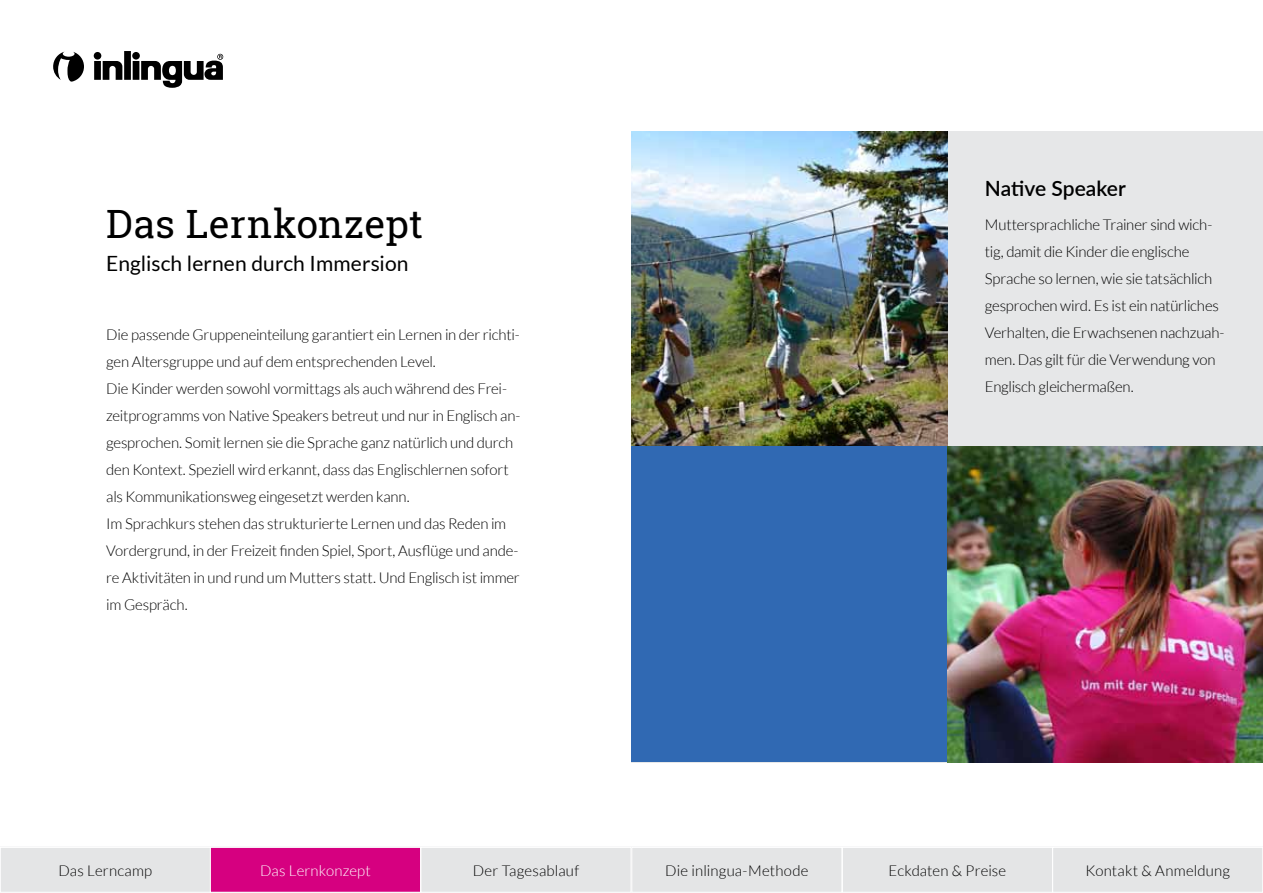
<style>
.page{position:relative;width:1263px;height:893px;background:#fff}
.page>*{position:absolute;margin:0;border:0;box-sizing:border-box;transform-origin:0 0}
.t1{font:39px "Roboto Slab";color:#000}
.t2{font:21px "Lato";letter-spacing:.005em;color:#000}
.t3{font:600 21px "Lato";color:#000}
.t4{font:300 15px/27px "Lato";letter-spacing:-.015em;color:#000}
.t5{font:300 15px "Lato";letter-spacing:.01em;color:#000}
.t6{font:300 15px "Lato";letter-spacing:.01em;color:#fff}
.t7{font:300 15px "Lato";letter-spacing:.015em;color:#000}
</style>
<div class="page">
<div style="left:632px;top:131px;width:631px;height:631px;background:#e6e7e8"></div>
<img style="left:631px;top:131px;width:316px;height:315px">
<div style="left:631px;top:446px;width:316px;height:316px;background:#3069b3"></div>
<img style="left:947px;top:446px;width:316px;height:316px">
<svg style="left:53px;top:51px;width:170px;height:37px"></svg>
<div style="left:0;top:847px;width:210px;height:45px;background:#e4e5e6"></div>
<div style="left:0;top:847px;width:211px;height:45px;border:1px solid #fff"></div>
<div style="left:421px;top:847px;width:210px;height:45px;background:#e4e5e6"></div>
<div style="left:421px;top:847px;width:210px;height:45px;border:1px solid #fff"></div>
<div style="left:632px;top:847px;width:210px;height:45px;background:#e4e5e6"></div>
<div style="left:631px;top:847px;width:211px;height:45px;border:1px solid #fff"></div>
<div style="left:1053px;top:847px;width:210px;height:45px;background:#e4e5e6"></div>
<div style="left:1052px;top:847px;width:211px;height:45px;border:1px solid #fff"></div>
<div style="left:842px;top:847px;width:210px;height:45px;background:#e4e5e6"></div>
<div style="left:842px;top:847px;width:211px;height:46px;border:1px solid #fff"></div>
<div style="left:210px;top:847px;width:210px;height:45px;background:#d60080"></div>
<div style="left:210px;top:847px;width:211px;height:45px;border:1px solid #fff"></div>
<h1 class="t1" style="left:106px;top:197px;width:318px">Das Lernkonzept</h1>
<h2 class="t2" style="left:106px;top:252px;width:304px">Englisch lernen durch Immersion</h2>
<p class="t4" style="left:106px;top:321px;width:416px">Die passende Gruppeneinteilung garantiert ein Lernen in der richti&shy;gen Altersgruppe und auf dem entsprechenden Level.<br>Die Kinder werden sowohl vormittags als auch während des Frei&shy;zeitprogramms von Native Speakers betreut und nur in Englisch an&shy;gesprochen. Somit lernen sie die Sprache ganz natürlich und durch den Kontext. Speziell wird erkannt, dass das Englischlernen sofort als Kommunikationsweg eingesetzt werden kann.<br>Im Sprachkurs stehen das strukturierte Lernen und das Reden im Vordergrund, in der Freizeit finden Spiel, Sport, Ausflüge und ande&shy;re Aktivitäten in und rund um Mutters statt. Und Englisch ist immer im Gespräch.</p>
<h2 class="t3" style="left:985px;top:173px;width:143px">Native Speaker</h2>
<p class="t4" style="left:985px;top:212px;width:241px">Muttersprachliche Trainer sind wich&shy;tig, damit die Kinder die englische Sprache so lernen, wie sie tatsächlich gesprochen wird. Es ist ein natürliches Verhalten, die Erwachsenen nachzuah&shy;men. Das gilt für die Verwendung von Englisch gleichermaßen.</p>
<p class="t7" style="left:58px;top:862px;width:95px">Das Lerncamp</p>
<p class="t6" style="left:260px;top:862px;width:112px">Das Lernkonzept</p>
<p class="t5" style="left:473px;top:862px;width:108px">Der Tagesablauf</p>
<p class="t5" style="left:665px;top:862px;width:145px">Die inlingua-Methode</p>
<p class="t4" style="left:889px;top:857px;width:119px">Eckdaten &amp; Preise</p>
<p class="t5" style="left:1085px;top:862px;width:146px">Kontakt &amp; Anmeldung</p>
</div>
